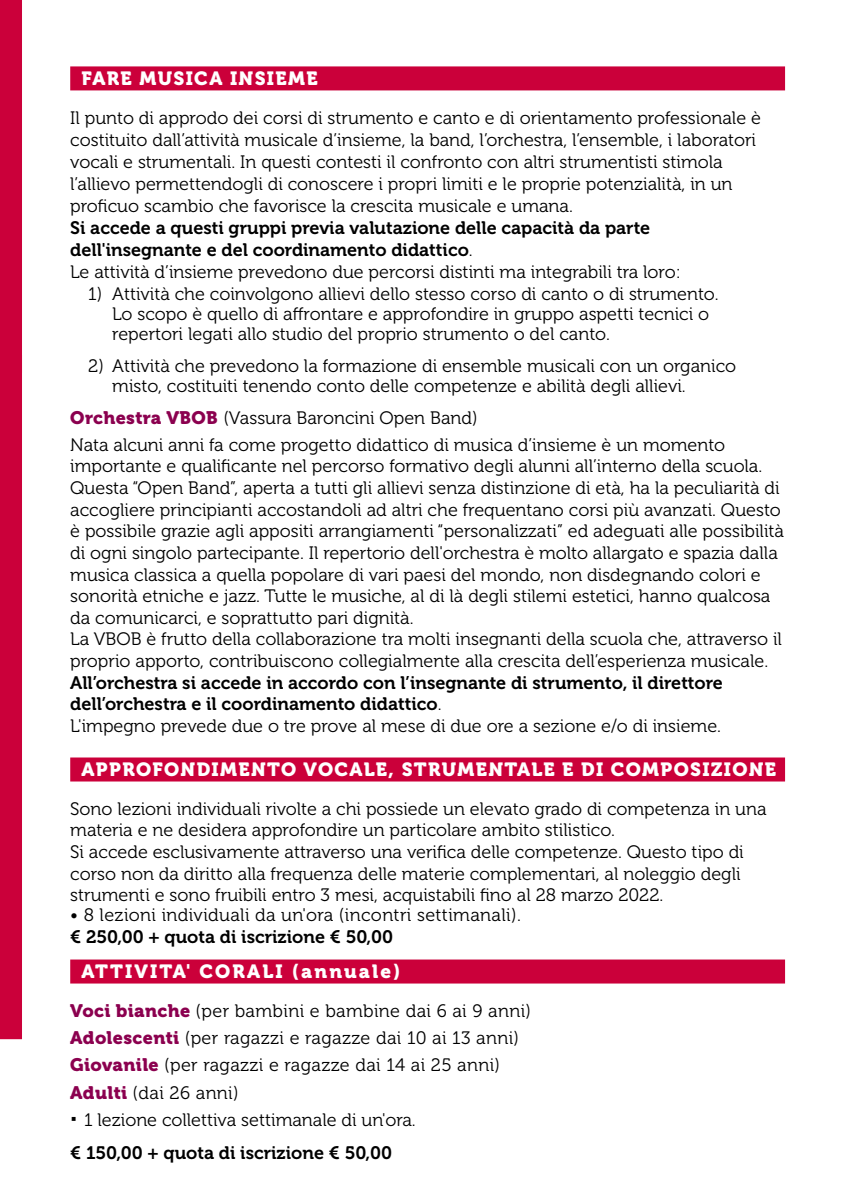
<style>
.page{position:relative;width:851px;height:1191px;background:#fff}
.page>*{position:absolute;margin:0;border:0;box-sizing:border-box;transform-origin:0 0}
.t1{font:19px "Museo 900";letter-spacing:.07em;color:#fff}
.t2{font:19px "Museo 900";letter-spacing:.11em;color:#fff}
.t3{font:18px/21.6px "Museo 300";color:#000}
.t4{font:18px/22px "Museo 700";color:#000}
.t5{font:18px/27.2px "Museo 300";letter-spacing:.02em;color:#000}
.s1{font-family:"Museo 300"}
.s2{font-family:"Museo 900";color:#8b004f}
.s3{font-family:"Museo 900";font-size:24px}
</style>
<div class="page">
<div style="left:70px;top:66px;width:715px;height:24px;background:#cb003a"></div>
<div style="left:70px;top:757px;width:715px;height:24px;background:#cb003a"></div>
<div style="left:70px;top:959px;width:715px;height:24px;background:#cb003a"></div>
<div style="left:0;top:0;width:22px;height:373px;background:#cb003a"></div>
<div style="left:0;top:355px;width:22px;height:684px;background:#cb003a"></div>
<p class="t1" style="left:82px;top:68px;width:237px">FARE MUSICA INSIEME</p>
<p class="t3" style="left:70px;top:107px;width:692px">Il punto di approdo dei corsi di strumento e canto e di orientamento professionale è costituito dall’attività musicale d’insieme, la band, l’orchestra, l’ensemble, i laboratori vocali e strumentali. In questi contesti il confronto con altri strumentisti stimola l’allievo permettendogli di conoscere i propri limiti e le proprie potenzialità, in un proficuo scambio che favorisce la crescita musicale e umana.</p>
<p class="t4" style="left:70px;top:217px;width:581px">Si accede a questi gruppi previa valutazione delle capacità da parte dell'insegnante e del coordinamento didattico<span class="s1">.</span></p>
<p class="t3" style="left:70px;top:261px;width:612px">Le attività d’insieme prevedono due percorsi distinti ma integrabili tra loro:</p>
<p class="t3" style="left:112px;top:284px;width:607px;line-height:20px;text-indent:-24px">1) Attività che coinvolgono allievi dello stesso corso di canto o di strumento.<br>Lo scopo è quello di affrontare e approfondire in gruppo aspetti tecnici o repertori legati allo studio del proprio strumento o del canto.</p>
<p class="t3" style="left:112px;top:356px;width:625px;line-height:20px;text-indent:-24px">2) Attività che prevedono la formazione di ensemble musicali con un organico misto, costituiti tenendo conto delle competenze e abilità degli allievi.</p>
<p class="t3" style="left:70px;top:404px;width:656px;line-height:27.2px"><span class="s2">Orchestra VBOB</span> (Vassura Baroncini Open Band)<br>Nata alcuni anni fa come progetto didattico di musica d’insieme è un momento</p>
<p class="t3" style="left:70px;top:456px;width:715px">importante e qualificante nel percorso formativo degli alunni all’interno della scuola.<br>Questa “Open Band”, aperta a tutti gli allievi senza distinzione di età, ha la peculiarità di accogliere principianti accostandoli ad altri che frequentano corsi più avanzati. Questo è possibile grazie agli appositi arrangiamenti “personalizzati” ed adeguati alle possibilità di ogni singolo partecipante. Il repertorio dell'orchestra è molto allargato e spazia dalla musica classica a quella popolare di vari paesi del mondo, non disdegnando colori e sonorità etniche e jazz. Tutte le musiche, al di là degli stilemi estetici, hanno qualcosa da comunicarci, e soprattutto pari dignità.<br>La VBOB è frutto della collaborazione tra molti insegnanti della scuola che, attraverso il proprio apporto, contribuiscono collegialmente alla crescita dell’esperienza musicale.</p>
<p class="t4" style="left:70px;top:672px;width:654px">All’orchestra si accede in accordo con l’insegnante di strumento, il direttore dell’orchestra e il coordinamento didattico<span class="s1">.</span></p>
<p class="t3" style="left:70px;top:715px;width:652px">L'impegno prevede due o tre prove al mese di due ore a sezione e/o di insieme.</p>
<p class="t1" style="left:82px;top:758px;width:696px">APPROFONDIMENTO VOCALE, STRUMENTALE E DI COMPOSIZIONE</p>
<p class="t3" style="left:70px;top:798px;width:697px">Sono lezioni individuali rivolte a chi possiede un elevato grado di competenza in una materia e ne desidera approfondire un particolare ambito stilistico.<br>Si accede esclusivamente attraverso una verifica delle competenze. Questo tipo di corso non da diritto alla frequenza delle materie complementari, al noleggio degli strumenti e sono fruibili entro 3 mesi, acquistabili fino al 28 marzo 2022.</p>
<p class="t5" style="left:70px;top:902px;width:452px">• 8 lezioni individuali da un'ora (incontri settimanali).</p>
<p class="t4" style="left:70px;top:926px;width:324px">€ 250,00 + quota di iscrizione € 50,00</p>
<p class="t2" style="left:82px;top:960px;width:320px">ATTIVITA' CORALI (annuale)</p>
<p class="t5" style="left:70px;top:997px;width:462px"><span class="s2">Voci bianche</span> (per bambini e bambine dai 6 ai 9 anni)<br><span class="s2">Adolescenti</span> (per ragazzi e ragazze dai 10 ai 13 anni)<br><span class="s2">Giovanile</span> (per ragazzi e ragazze dai 14 ai 25 anni)<br><span class="s2">Adulti</span> (dai 26 anni)<br><span class="s3">·</span> 1 lezione collettiva settimanale di un'ora.</p>
<p class="t4" style="left:70px;top:1142px;width:323px">€ 150,00 + quota di iscrizione € 50,00</p>
</div>
